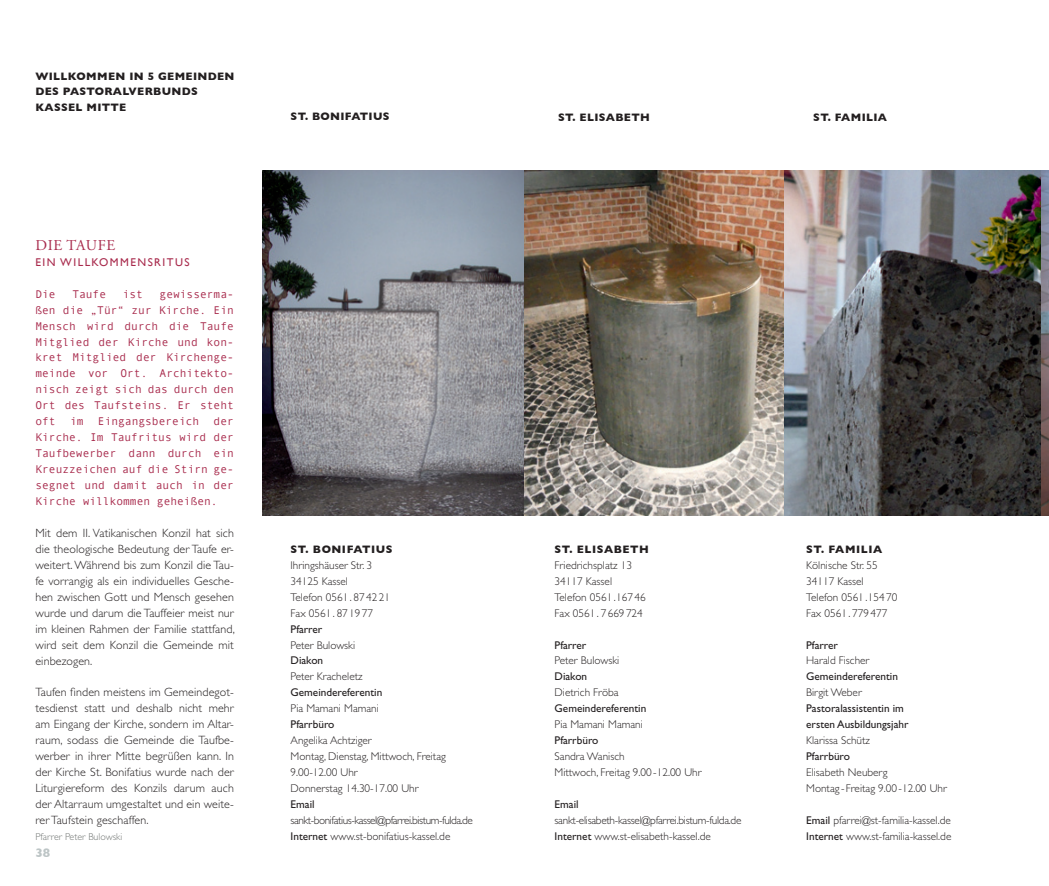
<style>
.page{position:relative;width:1049px;height:886px;background:#fff}
.page>*{position:absolute;margin:0;border:0;box-sizing:border-box;transform-origin:0 0}
.t1{font:15px "Adobe Garamond Pro";letter-spacing:.045em;color:#a82a4c}
.t2{font:700 12.5px "Gill Sans";color:#bdc5c6}
.t3{font:300 12px/16px "Gill Sans Std";letter-spacing:.01em;color:#231f20;text-align:justify}
.t4{font:300 11.25px/16px "Gill Sans Std";color:#231f20}
.t5{font:11.25px/16px "Andale Mono";color:#a82a4c;text-align:justify}
.t6{font:11.25px/16px "Gill Sans Std";color:#231f20}
.t7{font:300 11.25px/16px "Gill Sans Std";letter-spacing:-.04em;color:#231f20}
.t8{font:300 11.25px/16px "Gill Sans Std";letter-spacing:-.025em;color:#231f20}
.t9{font:11.25px "Gill Sans";letter-spacing:.13em;color:#a82a4c}
.t10{font:700 11px/16px "Gill Sans";letter-spacing:.03em;color:#231f20}
.t11{font:700 11px "Gill Sans";letter-spacing:.05em;color:#231f20}
.t12{font:300 10px "Gill Sans Std";color:#737775}
.s1{font-weight:400}
</style>
<div class="page">
<img style="left:262px;top:170px;width:262px;height:346px">
<img style="left:525px;top:170px;width:524px;height:346px">
<img style="left:524px;top:0;width:1px;height:886px">
<p class="t10" style="left:35px;top:68px;width:201px">WILLKOMMEN IN 5 GEMEINDEN<br>DES PASTORALVERBUNDS<br>KASSEL MITTE</p>
<p class="t1" style="left:36px;top:236px;width:81px">DIE TAUFE</p>
<p class="t9" style="left:35px;top:255px;width:156px">EIN WILLKOMMENSRITUS</p>
<p class="t5" style="left:35px;top:285px;width:22px">Die</p>
<p class="t5" style="left:72px;top:285px;width:35px">Taufe</p>
<p class="t5" style="left:123px;top:285px;width:22px">ist</p>
<p class="t5" style="left:35px;top:285px;width:200px;text-indent:124px">gewisserma&shy;ßen die „Tür“ zur Kirche. Ein Mensch wird durch die Taufe Mitglied der Kirche und kon&shy;kret Mitglied der Kirchenge&shy;meinde vor Ort. Architekto&shy;nisch zeigt sich das durch den Ort des Taufsteins. Er steht oft</p>
<p class="t5" style="left:70px;top:413px;width:15px">im</p>
<p class="t5" style="left:98px;top:413px;width:103px">Eingangsbereich</p>
<p class="t5" style="left:35px;top:413px;width:200px;text-indent:178px">der Kirche. Im Taufritus wird der Taufbewerber dann durch ein Kreuzzeichen auf die Stirn ge&shy;segnet und damit auch in der Kirche willkommen geheißen.</p>
<p class="t3" style="left:35px;top:525px;width:201px">mit dem II. Vatikanischen Konzil hat sich die theologische Bedeutung der Taufe er&shy;weitert. Während bis zum Konzil die Tau&shy;fe vorrangig als ein individuelles Gesche&shy;hen zwischen Gott und mensch gesehen wurde und darum die Tauffeier meist nur im kleinen rahmen der Familie stattfand, wird seit dem Konzil die Gemeinde mit einbezogen.</p>
<p class="t3" style="left:35px;top:684px;width:200px">Taufen finden meistens im Gemeindegot&shy;tesdienst statt und deshalb nicht mehr am Eingang der Kirche, sondern im Altar&shy;raum, sodass die Gemeinde die Taufbe&shy;werber in ihrer mitte begrüßen kann. In der Kirche St. Bonifatius wurde nach der Liturgiereform des Konzils darum auch der Altarraum umgestaltet und ein weite&shy;rer Taufstein geschaffen.</p>
<p class="t12" style="left:35px;top:831px;width:89px">Pfarrer Peter Bulowski</p>
<p class="t2" style="left:35px;top:846px;width:16px">38</p>
<p class="t10" style="left:291px;top:109px;width:101px">ST. BONIFATIUS</p>
<p class="t11" style="left:291px;top:543px;width:103px">ST. BONIFATIUS</p>
<p class="t4" style="left:291px;top:557px;width:101px">Ihringshäuser Str. 3<br>34125 Kassel<br>Telefon 0561 . 87 42 21<br>Fax 0561 . 87 19 77</p>
<p class="t6" style="left:291px;top:621px;width:33px">Pfarrer</p>
<p class="t4" style="left:291px;top:637px;width:66px">Peter Bulowski</p>
<p class="t6" style="left:291px;top:653px;width:34px">Diakon</p>
<p class="t4" style="left:291px;top:669px;width:73px">Peter Kracheletz</p>
<p class="t6" style="left:291px;top:685px;width:93px">Gemeindereferentin</p>
<p class="t4" style="left:291px;top:701px;width:90px">Pia mamani mamani</p>
<p class="t6" style="left:291px;top:716px;width:45px">Pfarrbüro</p>
<p class="t4" style="left:291px;top:732px;width:157px">Angelika Achtziger<br>montag, Dienstag, mittwoch, Freitag<br>9.00-12.00 Uhr<br>Donnerstag 14.30-17.00 Uhr</p>
<p class="t6" style="left:291px;top:796px;width:26px">Email</p>
<p class="t7" style="left:291px;top:812px;width:184px">sankt-bonifatius-kassel@pfarrei.bistum-fulda.de<br><span class="s1">Internet</span> www.st-bonifatius-kassel.de</p>
<p class="t10" style="left:558px;top:110px;width:93px">ST. ELISABETH</p>
<p class="t10" style="left:813px;top:110px;width:75px">ST. FAMILIA</p>
<p class="t11" style="left:555px;top:543px;width:96px">ST. ELISABETH</p>
<p class="t4" style="left:555px;top:557px;width:93px">Friedrichsplatz 13<br>34117 Kassel<br>Telefon 0561 .167 46<br>Fax 0561 . 7 669 724</p>
<p class="t6" style="left:555px;top:637px;width:33px">Pfarrer</p>
<p class="t4" style="left:555px;top:653px;width:66px">Peter Bulowski</p>
<p class="t6" style="left:555px;top:669px;width:34px">Diakon</p>
<p class="t4" style="left:555px;top:685px;width:66px">Dietrich Fröba</p>
<p class="t6" style="left:555px;top:700px;width:93px">Gemeindereferentin</p>
<p class="t4" style="left:555px;top:716px;width:90px">Pia Mamani Mamani</p>
<p class="t6" style="left:555px;top:732px;width:45px">Pfarrbüro</p>
<p class="t4" style="left:555px;top:748px;width:148px">Sandra Wanisch<br>Mittwoch, Freitag 9.00 -12.00 Uhr</p>
<p class="t6" style="left:555px;top:796px;width:26px">Email</p>
<p class="t8" style="left:555px;top:812px;width:188px">sankt-elisabeth-kassel@pfarrei.bistum-fulda.de<br><span class="s1">Internet</span> www.st-elisabeth-kassel.de</p>
<p class="t11" style="left:806px;top:543px;width:77px">ST. FAMILIA</p>
<p class="t4" style="left:806px;top:557px;width:93px">Kölnische Str. 55<br>34117 Kassel<br>Telefon 0561 .154 70<br>Fax 0561 . 779 477</p>
<p class="t6" style="left:806px;top:637px;width:33px">Pfarrer</p>
<p class="t4" style="left:806px;top:653px;width:65px">Harald Fischer</p>
<p class="t6" style="left:806px;top:669px;width:93px">Gemeindereferentin</p>
<p class="t4" style="left:806px;top:685px;width:57px">Birgit Weber</p>
<p class="t6" style="left:806px;top:700px;width:104px">Pastoralassistentin im ersten Ausbildungsjahr</p>
<p class="t4" style="left:806px;top:732px;width:65px">Klarissa Schütz</p>
<p class="t6" style="left:806px;top:748px;width:45px">Pfarrbüro</p>
<p class="t4" style="left:806px;top:764px;width:142px">Elisabeth Neuberg<br>Montag - Freitag 9.00 -12.00 Uhr</p>
<p class="t4" style="left:806px;top:812px;width:147px"><span class="s1">Email</span> pfarrei@st-familia-kassel.de<br><span class="s1">Internet</span> www.st-familia-kassel.de</p>
</div>
